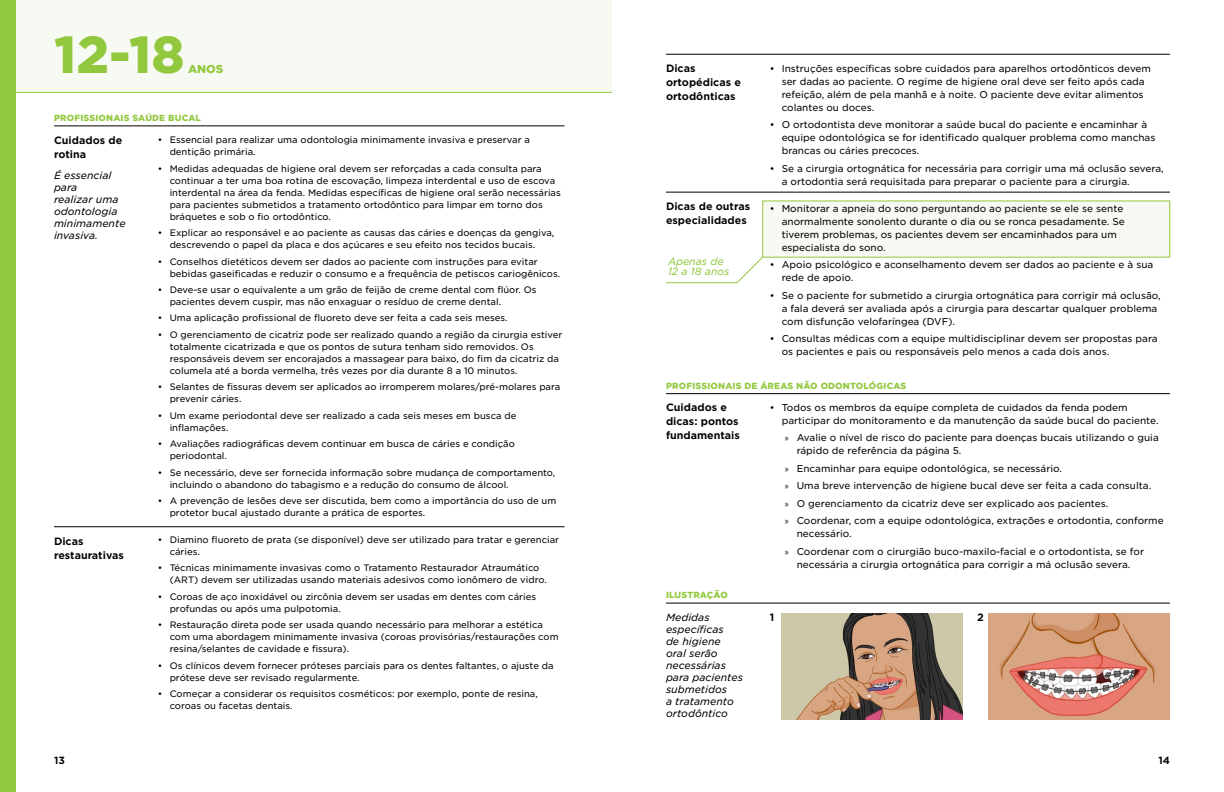
<style>
.page{position:relative;width:1224px;height:792px;background:#fff}
.page>*{position:absolute;margin:0;border:0;box-sizing:border-box;transform-origin:0 0}
.t1{font:900 50px "Gotham S Sm";color:#92c83e}
.t2{font:900 11px "Gotham S Sm";color:#92c83e}
.t3{font:700 10.2px/13.8px "Gotham S Sm";color:#000}
.t4{font:italic 10px/12px "Gotham S Sm";color:#000}
.t5{font:italic 10px/10px "Gotham S Sm";color:#92c83e}
.t6{font:700 10px "Gotham S Sm";color:#000}
.t7{font:9.5px/13px "Gotham S Sm";color:#000}
.t8{font:9px/12px "Gotham S Sm";color:#000}
.t9{font:900 8.5px "Gotham S Sm";letter-spacing:.02em;color:#92c83e}
.s1{font-family:"Myriad Pro"}
</style>
<div class="page">
<img style="left:988px;top:614px;width:182px;height:105px">
<svg style="left:666px;top:257px;width:97px;height:26px"></svg>
<div style="left:762px;top:201px;width:408px;height:56px;background:#f7faf2"></div>
<div style="left:0;top:0;width:612px;height:92px;background:#f7faf2"></div>
<div style="left:0;top:0;width:16px;height:792px;background:#92c83e"></div>
<hr style="left:16px;top:92px;width:596px;height:1px;background:#92c83e">
<hr style="left:54px;top:526px;width:510px;height:1px;background:#000">
<hr style="left:54px;top:126px;width:510px;height:1px;background:#000">
<hr style="left:666px;top:54px;width:504px;height:1px;background:#000">
<hr style="left:666px;top:192px;width:504px;height:1px;background:#000">
<hr style="left:666px;top:393px;width:504px;height:1px;background:#000">
<hr style="left:666px;top:603px;width:504px;height:1px;background:#000">
<img style="left:781px;top:614px;width:182px;height:105px">
<h1 class="t1" style="left:54px;top:19px;width:132px">12-18</h1>
<p class="t2" style="left:188px;top:61px;width:37px">ANOS</p>
<p class="t9" style="left:54px;top:112px;width:149px">PROFISSIONAIS SAÚDE BUCAL</p>
<p class="t3" style="left:54px;top:133px;width:70px">Cuidados de rotina</p>
<p class="t4" style="left:54px;top:169px;width:73px">É essencial para<br>realizar uma odontologia minimamente invasiva.</p>
<p class="t3" style="left:54px;top:534px;width:71px">Dicas restaurativas</p>
<p class="t8" style="left:170px;top:134px;width:362px;text-indent:-12px">• Essencial para realizar uma odontologia minimamente invasiva e preservar a dentição primária.</p>
<p class="t8" style="left:170px;top:162px;width:393px;text-indent:-12px">• Medidas adequadas de higiene oral devem ser reforçadas a cada consulta para continuar a ter uma boa rotina de escovação, limpeza interdental e uso de escova interdental na área da fenda. Medidas específicas de higiene oral serão necessárias para pacientes submetidos a tratamento ortodôntico para limpar em torno dos bráquetes e sob o fio ortodôntico.</p>
<p class="t8" style="left:170px;top:227px;width:386px;text-indent:-12px">• Explicar ao responsável e ao paciente as causas das cáries e doenças da gengiva, descrevendo o papel da placa e dos açúcares e seu efeito nos tecidos bucais.</p>
<p class="t8" style="left:170px;top:255px;width:392px;text-indent:-12px">• Conselhos dietéticos devem ser dados ao paciente com instruções para evitar bebidas gaseificadas e reduzir o consumo e a frequência de petiscos cariogênicos.</p>
<p class="t8" style="left:170px;top:284px;width:368px;text-indent:-12px">• Deve-se usar o equivalente a um grão de feijão de creme dental com flúor. Os pacientes devem cuspir, mas não enxaguar o resíduo de creme dental.</p>
<p class="t8" style="left:158px;top:312px;width:352px">• Uma aplicação profissional de fluoreto deve ser feita a cada seis meses.</p>
<p class="t8" style="left:170px;top:329px;width:394px;text-indent:-12px">• O gerenciamento de cicatriz pode ser realizado quando a região da cirurgia estiver totalmente cicatrizada e que os pontos de sutura tenham sido removidos. Os responsáveis devem ser encorajados a massagear para baixo, do fim da cicatriz da columela até a borda vermelha, três vezes por dia durante 8 a 10 minutos.</p>
<p class="t8" style="left:170px;top:381px;width:392px;text-indent:-12px">• Selantes de fissuras devem ser aplicados ao irromperem molares/pré-molares para prevenir cáries.</p>
<p class="t8" style="left:170px;top:409px;width:348px;text-indent:-12px">• Um exame periodontal deve ser realizado a cada seis meses em busca de inflamações.</p>
<p class="t8" style="left:170px;top:438px;width:347px;text-indent:-12px">• Avaliações radiográficas devem continuar em busca de cáries e condição periodontal.</p>
<p class="t8" style="left:170px;top:466px;width:387px;text-indent:-12px">• Se necessário, deve ser fornecida informação sobre mudança de comportamento, incluindo o abandono do tabagismo e a redução do consumo de álcool.</p>
<p class="t8" style="left:170px;top:495px;width:388px;text-indent:-12px">• A prevenção de lesões deve ser discutida, bem como a importância do uso de um protetor bucal ajustado durante a prática de esportes.</p>
<p class="t8" style="left:170px;top:533px;width:391px;text-indent:-12px">• Diamino fluoreto de prata (se disponível) deve ser utilizado para tratar e gerenciar cáries.</p>
<p class="t8" style="left:170px;top:562px;width:379px;text-indent:-12px">• Técnicas minimamente invasivas como o Tratamento Restaurador Atraumático (ART) devem ser utilizadas usando materiais adesivos como ionômero de vidro.</p>
<p class="t8" style="left:170px;top:590px;width:368px;text-indent:-12px">• Coroas de aço inoxidável ou zircônia devem ser usadas em dentes com cáries profundas ou após uma pulpotomia.</p>
<p class="t8" style="left:170px;top:619px;width:391px;text-indent:-12px">• Restauração direta pode ser usada quando necessário para melhorar a estética com uma abordagem minimamente invasiva (coroas provisórias/restaurações com resina/selantes de cavidade e fissura).</p>
<p class="t8" style="left:170px;top:659px;width:386px;text-indent:-12px">• Os clínicos devem fornecer próteses parciais para os dentes faltantes, o ajuste da prótese deve ser revisado regularmente.</p>
<p class="t8" style="left:170px;top:688px;width:370px;text-indent:-12px">• Começar a considerar os requisitos cosméticos: por exemplo, ponte de resina, coroas ou facetas dentais.</p>
<p class="t3" style="left:666px;top:62px;width:77px">Dicas ortopédicas e ortodônticas</p>
<p class="t3" style="left:666px;top:200px;width:86px">Dicas de outras especialidades</p>
<p class="t5" style="left:668px;top:256px;width:63px">Apenas de<br>12 a 18 anos</p>
<p class="t7" style="left:782px;top:62px;width:371px;text-indent:-12px">• Instruções específicas sobre cuidados para aparelhos ortodônticos devem ser dadas ao paciente. O regime de higiene oral deve ser feito após cada refeição, além de pela manhã e à noite. O paciente deve evitar alimentos colantes ou doces.</p>
<p class="t7" style="left:782px;top:118px;width:375px;text-indent:-12px">• O ortodontista deve monitorar a saúde bucal do paciente e encaminhar à equipe odontológica se for identificado qualquer problema como manchas brancas ou cáries precoces.</p>
<p class="t7" style="left:782px;top:162px;width:384px;text-indent:-12px">• Se a cirurgia ortognática for necessária para corrigir uma má oclusão severa, a ortodontia será requisitada para preparar o paciente para a cirurgia.</p>
<p class="t7" style="left:782px;top:202px;width:345px;text-indent:-12px">• Monitorar a apneia do sono perguntando ao paciente se ele se sente anormalmente sonolento durante o dia ou se ronca pesadamente. Se tiverem problemas, os pacientes devem ser encaminhados para um especialista do sono.</p>
<p class="t7" style="left:782px;top:258px;width:373px;text-indent:-12px">• Apoio psicológico e aconselhamento devem ser dados ao paciente e à sua rede de apoio.</p>
<p class="t7" style="left:782px;top:289px;width:381px;text-indent:-12px">• Se o paciente for submetido a cirurgia ortognática para corrigir má oclusão, a fala deverá ser avaliada após a cirurgia para descartar qualquer problema com disfunção velofaríngea (DVF).</p>
<p class="t7" style="left:782px;top:332px;width:377px;text-indent:-12px">• Consultas médicas com a equipe multidisciplinar devem ser propostas para os pacientes e pais ou responsáveis pelo menos a cada dois anos.</p>
<p class="t9" style="left:666px;top:379px;width:242px">PROFISSIONAIS DE ÁREAS NÃO ODONTOLÓGICAS</p>
<p class="t7" style="left:782px;top:401px;width:378px;text-indent:-12px">• Todos os membros da equipe completa de cuidados da fenda podem participar do monitoramento e da manutenção da saúde bucal do paciente.</p>
<p class="t7" style="left:797px;top:431px;width:364px;text-indent:-12px"><span class="s1">»</span> Avalie o nível de risco do paciente para doenças bucais utilizando o guia rápido de referência da página 5.</p>
<p class="t7" style="left:785px;top:459px;width:381px;line-height:17.5px"><span class="s1">»</span> Encaminhar para equipe odontológica, se necessário.<br><span class="s1">»</span> Uma breve intervenção de higiene bucal deve ser feita a cada consulta.<br><span class="s1">»</span> O gerenciamento da cicatriz deve ser explicado aos pacientes.<br><span class="s1">»</span> Coordenar, com a equipe odontológica, extrações e ortodontia, conforme</p>
<p class="t7" style="left:785px;top:525px;width:361px;line-height:17.5px;text-indent:12px">necessário.<br><span class="s1">»</span> Coordenar com o cirurgião buco-maxilo-facial e o ortodontista, se for</p>
<p class="t7" style="left:797px;top:557px;width:335px">necessária a cirurgia ortognática para corrigir a má oclusão severa.</p>
<p class="t3" style="left:666px;top:401px;width:75px">Cuidados e dicas: pontos fundamentais</p>
<p class="t9" style="left:666px;top:589px;width:63px">ILUSTRAÇÃO</p>
<p class="t4" style="left:666px;top:611px;width:45px">Medidas</p>
<p class="t3" style="left:770px;top:610px;width:6px">1</p>
<p class="t4" style="left:666px;top:623px;width:79px">específicas<br>de higiene oral serão necessárias para pacientes submetidos<br>a tratamento ortodôntico</p>
<p class="t3" style="left:977px;top:610px;width:8px">2</p>
<p class="t6" style="left:54px;top:753px;width:12px">13</p>
<p class="t6" style="left:1158px;top:753px;width:13px">14</p>
</div>
